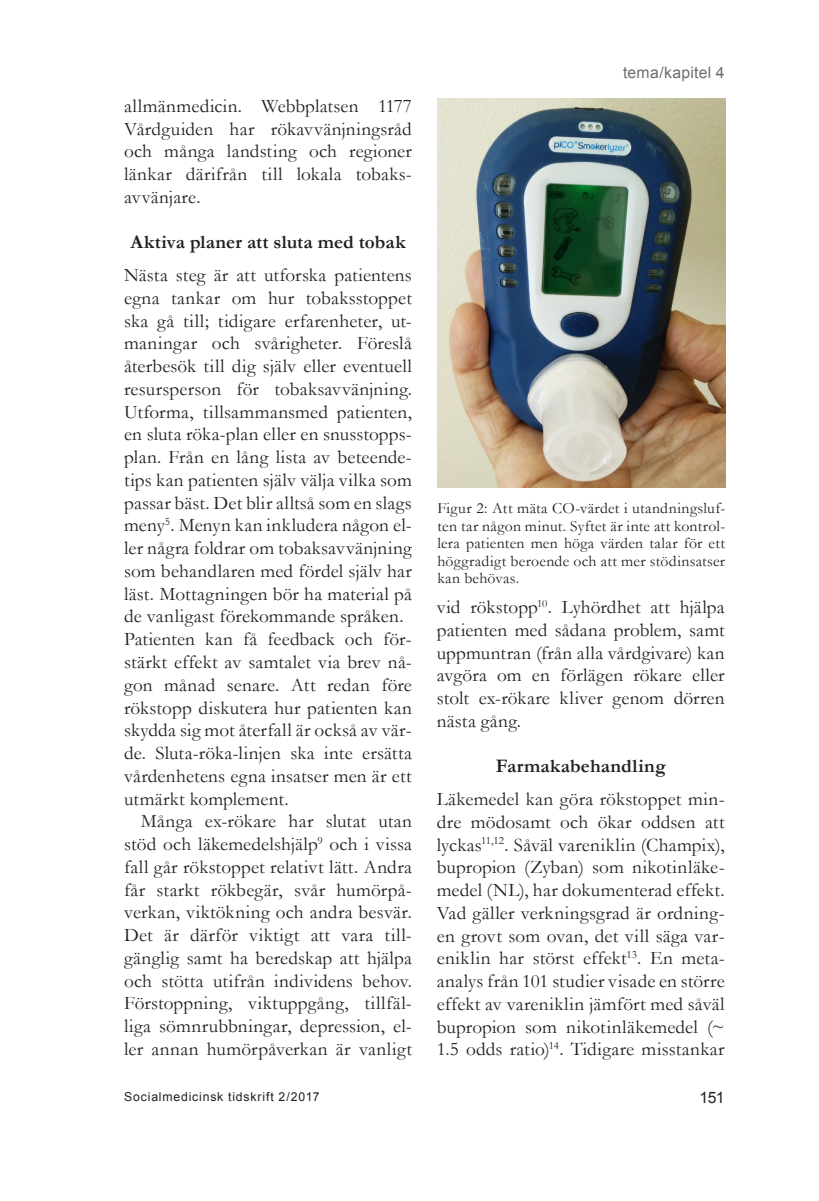
<style>
.page{position:relative;width:819px;height:1201px;background:#fff}
.page>*{position:absolute;margin:0;border:0;box-sizing:border-box;transform-origin:0 0}
.bröd_utan_indrag{font:19.25px/22.8px "Garamond";letter-spacing:.01em;color:#231f20;text-align:justify}
.bröd_med_indrag{font:19.25px/22.8px "Garamond";letter-spacing:.01em;color:#231f20;text-align:justify}
.art_under_2{font:700 19.25px "Garamond";letter-spacing:.01em;color:#231f20}
.figtext{font:15.75px/17.5px "Garamond";letter-spacing:.02em;color:#231f20;text-align:justify}
.t1{font:15.75px "Arial";letter-spacing:.015em;color:#6c6d70}
.t2{font:15.75px "Arial";color:#231f20}
.t3{font:12.25px "Arial";letter-spacing:.065em;color:#231f20}
</style>
<div class="page">
<img style="left:437px;top:98px;width:288px;height:389px">
<p class="bröd_med_indrag" style="left:124px;top:94px;width:289px">allmänmedicin. Webbplatsen 1177<br>Vårdguiden har rökavvänjningsråd och många landsting och regioner länkar därifrån till lokala tobaks&shy;avvänjare.</p>
<p class="art_under_2" style="left:130px;top:229px;width:276px">Aktiva planer att sluta med tobak</p>
<p class="bröd_utan_indrag" style="left:124px;top:263px;width:289px">Nästa steg är att utforska patientens egna tankar om hur tobaksstoppet ska gå till; tidigare erfarenheter, ut&shy;maningar och svårigheter. Föreslå återbesök till dig själv eller eventuell resursperson för tobaksavvänjning.<br>Utforma, tillsammansmed patienten, en sluta röka-plan eller en snusstopps&shy;plan. Från en lång lista av beteende&shy;tips kan patienten själv välja vilka som passar bäst. Det blir alltså som en slags meny<sup>5</sup>. Menyn kan inkludera någon el&shy;ler några foldrar om tobaksavvänjning som behandlaren med fördel själv har läst. Mottagningen bör ha material på de vanligast förekommande språken.</p>
<p class="bröd_utan_indrag" style="left:124px;top:627px;width:289px">Patienten kan få feedback och för&shy;stärkt effekt av samtalet via brev nå&shy;gon månad senare. Att redan före rökstopp diskutera hur patienten kan skydda sig mot återfall är också av vär&shy;de. Sluta-röka-linjen ska inte ersätta vårdenhetens egna insatser men är ett utmärkt komplement.</p>
<p class="bröd_med_indrag" style="left:124px;top:809px;width:289px;text-indent:17px">Många ex-rökare har slutat utan stöd och läkemedelshjälp<sup>9</sup> och i vissa fall går rökstoppet relativt lätt. Andra får starkt rökbegär, svår humörpå&shy;verkan, viktökning och andra besvär.<br>Det är därför viktigt att vara till&shy;gänglig samt ha beredskap att hjälpa och stötta utifrån individens behov.<br>Förstoppning, viktuppgång, tillfäl&shy;liga sömnrubbningar, depression, el&shy;ler annan humörpåverkan är vanligt</p>
<p class="t1" style="left:623px;top:62px;width:103px">tema/kapitel 4</p>
<p class="figtext" style="left:437px;top:499px;width:289px">Figur 2: Att mäta CO-värdet i utandningsluf&shy;ten tar någon minut. Syftet är inte att kontrol&shy;lera patienten men höga värden talar för ett höggradigt beroende och att mer stödinsatser kan behövas.</p>
<p class="bröd_med_indrag" style="left:437px;top:595px;width:289px">vid rökstopp<sup>10</sup>. Lyhördhet att hjälpa patienten med sådana problem, samt uppmuntran (från alla vårdgivare) kan avgöra om en förlägen rökare eller stolt ex-rökare kliver genom dörren nästa gång.</p>
<p class="art_under_2" style="left:495px;top:753px;width:172px">Farmakabehandling</p>
<p class="bröd_utan_indrag" style="left:437px;top:787px;width:289px">Läkemedel kan göra rökstoppet min&shy;dre mödosamt och ökar oddsen att lyckas<sup>11,12</sup>. Såväl vareniklin (Champix), bupropion (Zyban) som nikotinläke&shy;medel (NL), har dokumenterad effekt.<br>Vad gäller verkningsgrad är ordning&shy;en grovt som ovan, det vill säga var&shy;eniklin har störst effekt<sup>13</sup>. En meta&shy;analys från 101 studier visade en större effekt av vareniklin jämfört med såväl bupropion som nikotinläkemedel (~ 1.5 odds ratio)<sup>14</sup>. Tidigare misstankar</p>
<p class="t3" style="left:124px;top:1088px;width:197px">Socialmedicinsk tidskrift 2/2017</p>
<p class="t2" style="left:699px;top:1087px;width:27px">151</p>
</div>
